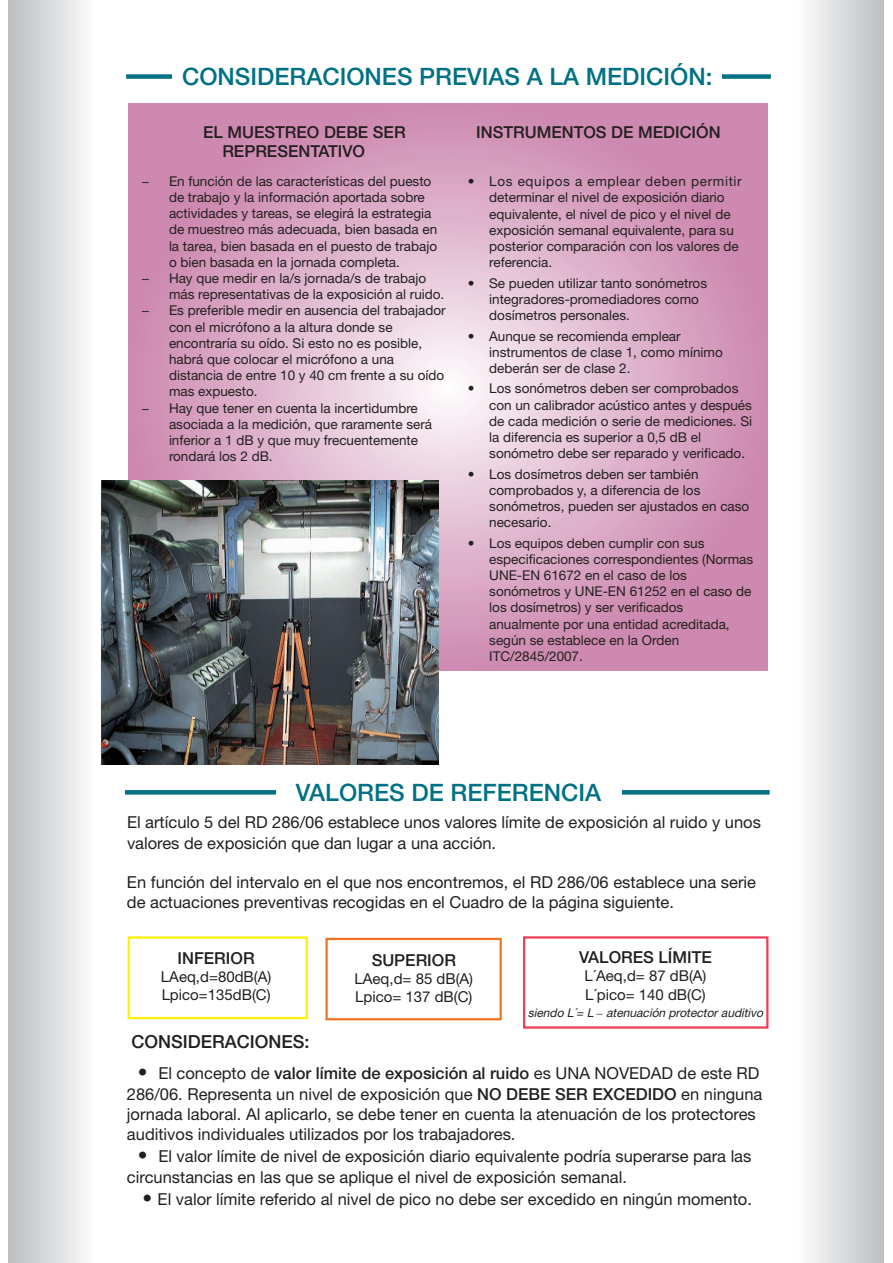
<style>
.page{position:relative;width:893px;height:1263px;background:#fff}
.page>*{position:absolute;margin:0;border:0;box-sizing:border-box;transform-origin:0 0}
.t1{font:500 24px "Helvetica Neue";color:#007184}
.t2{font:500 18px "Helvetica Neue";color:#231f20}
.t3{font:16.5px/20.2px "Helvetica Neue";color:#231f20}
.t4{font:500 16.5px/19.8px "Helvetica Neue";color:#231f20}
.t5{font:15px/18px "Helvetica Neue";color:#231f20}
.t6{font:13.5px/16.2px "Helvetica Neue";color:#231f20}
.t7{font:italic 12px "Helvetica Neue";color:#231f20}
.s1{font-size:19.5px}
.s2{font-weight:500}
</style>
<div class="page">
<svg style="left:129px;top:104px;width:639px;height:567px;background:#d9a7c3"></svg>
<div style="left:9px;top:0;width:85px;height:1263px;background:linear-gradient(to right,#bdbec1,#fbfbfc)"></div>
<div style="left:798px;top:0;width:85px;height:1263px;background:linear-gradient(to right,#fcfdfd,#bebfc2)"></div>
<img style="left:101px;top:480px;width:338px;height:284px">
<div style="left:126px;top:74px;width:645px;height:5px;background:#007184"></div>
<svg style="left:125px;top:790px;width:645px;height:4px"></svg>
<div style="left:173px;top:68px;width:549px;height:33px;background:#fff"></div>
<div style="left:128px;top:936px;width:180px;height:83px;border:2px solid #fff101"></div>
<div style="left:325px;top:938px;width:177px;height:82px;border:2px solid #f47321"></div>
<div style="left:523px;top:936px;width:245px;height:93px;border:2px solid #ee3d56"></div>
<div style="left:276px;top:784px;width:345px;height:29px;background:#fff"></div>
<h1 class="t1" style="left:182px;top:68px;width:532px">CONSIDERACIONES PREVIAS A LA MEDICIÓN:</h1>
<p class="t4" style="left:222px;top:123px;width:185px;text-indent:-19px">EL MUESTREO DEBE SER<br>REPRESENTATIVO</p>
<p class="t4" style="left:476px;top:123px;width:246px">INSTRUMENTOS DE MEDICIÓN</p>
<p class="t6" style="left:141px;top:174px;width:10px">−</p>
<p class="t6" style="left:169px;top:174px;width:270px">En función de las características del puesto de trabajo y la información aportada sobre actividades y tareas, se elegirá la estrategia de muestreo más adecuada, bien basada en la tarea, bien basada en el puesto de trabajo o bien basada en la jornada completa.</p>
<p class="t6" style="left:141px;top:271px;width:10px">−</p>
<p class="t6" style="left:169px;top:271px;width:277px">Hay que medir en la/s jornada/s de trabajo más representativas de la exposición al ruido.</p>
<p class="t6" style="left:141px;top:304px;width:10px">−</p>
<p class="t6" style="left:169px;top:304px;width:278px">Es preferible medir en ausencia del trabajador con el micrófono a la altura donde se encontraría su oído. Si esto no es posible, habrá que colocar el micrófono a una distancia de entre 10 y 40 cm frente a su oído mas expuesto.</p>
<p class="t6" style="left:141px;top:401px;width:10px">−</p>
<p class="t6" style="left:169px;top:401px;width:265px">Hay que tener en cuenta la incertidumbre asociada a la medición, que raramente será inferior a 1 dB y que muy frecuentemente rondará los 2 dB.</p>
<p class="t6" style="left:489px;top:175px;width:254px;text-indent:-21px">• Los equipos a emplear deben permitir determinar el nivel de exposición diario equivalente, el nivel de pico y el nivel de exposición semanal equivalente, para su posterior comparación con los valores de referencia.</p>
<p class="t6" style="left:489px;top:276px;width:219px;text-indent:-21px">• Se pueden utilizar tanto sonómetros integradores-promediadores como dosímetros personales.</p>
<p class="t6" style="left:489px;top:329px;width:235px;text-indent:-21px">• Aunque se recomienda emplear instrumentos de clase 1, como mínimo deberán ser de clase 2.</p>
<p class="t6" style="left:489px;top:382px;width:264px;text-indent:-21px">• Los sonómetros deben ser comprobados con un calibrador acústico antes y después de cada medición o serie de mediciones. Si la diferencia es superior a 0,5 dB el sonómetro debe ser reparado y verificado.</p>
<p class="t6" style="left:489px;top:467px;width:262px;text-indent:-21px">• Los dosímetros deben ser también comprobados y, a diferencia de los sonómetros, pueden ser ajustados en caso necesario.</p>
<p class="t6" style="left:489px;top:536px;width:265px;text-indent:-21px">• Los equipos deben cumplir con sus especificaciones correspondientes (Normas UNE-EN 61672 en el caso de los sonómetros y UNE-EN 61252 en el caso de los dosímetros) y ser verificados anualmente por una entidad acreditada, según se establece en la Orden ITC/2845/2007.</p>
<h1 class="t1" style="left:296px;top:784px;width:307px">VALORES DE REFERENCIA</h1>
<p class="t3" style="left:127px;top:813px;width:635px;line-height:21px">El artículo 5 del RD 286/06 establece unos valores límite de exposición al ruido y unos valores de exposición que dan lugar a una acción.</p>
<p class="t3" style="left:127px;top:874px;width:630px;line-height:19.8px">En función del intervalo en el que nos encontremos, el RD 286/06 establece una serie de actuaciones preventivas recogidas en el Cuadro de la página siguiente.</p>
<p class="t4" style="left:178px;top:950px;width:78px">INFERIOR</p>
<p class="t5" style="left:161px;top:969px;width:112px">LAeq,d=80dB(A)<br>Lpico=135dB(C)</p>
<p class="t4" style="left:372px;top:951px;width:86px">SUPERIOR</p>
<p class="t5" style="left:355px;top:971px;width:120px">LAeq,d= 85 dB(A)<br>Lpico= 137 dB(C)</p>
<p class="t4" style="left:579px;top:949px;width:134px">VALORES LÍMITE</p>
<p class="t5" style="left:584px;top:968px;width:123px;line-height:19px">L´Aeq,d= 87 dB(A)<br>L´pico= 140 dB(C)</p>
<p class="t7" style="left:528px;top:1008px;width:239px">siendo L ´= L _ atenuación protector auditivo</p>
<h2 class="t2" style="left:132px;top:1035px;width:179px">CONSIDERACIONES:</h2>
<p class="t3" style="left:127px;top:1065px;width:637px;text-indent:11px"><span class="s1">•</span> El concepto de <span class="s2">valor límite de exposición al ruido</span> es UNA NOVEDAD de este RD 286/06. Representa un nivel de exposición que <span class="s2">NO DEBE SER EXCEDIDO</span> en ninguna jornada laboral. Al aplicarlo, se debe tener en cuenta la atenuación de los protectores auditivos individuales utilizados por los trabajadores.</p>
<p class="t3" style="left:127px;top:1147px;width:626px;line-height:21.3px;text-indent:11px"><span class="s1">•</span> El valor límite de nivel de exposición diario equivalente podría superarse para las circunstancias en las que se aplique el nivel de exposición semanal.</p>
<p class="t3" style="left:142px;top:1191px;width:611px"><span class="s1">•</span> El valor límite referido al nivel de pico no debe ser excedido en ningún momento.</p>
</div>
